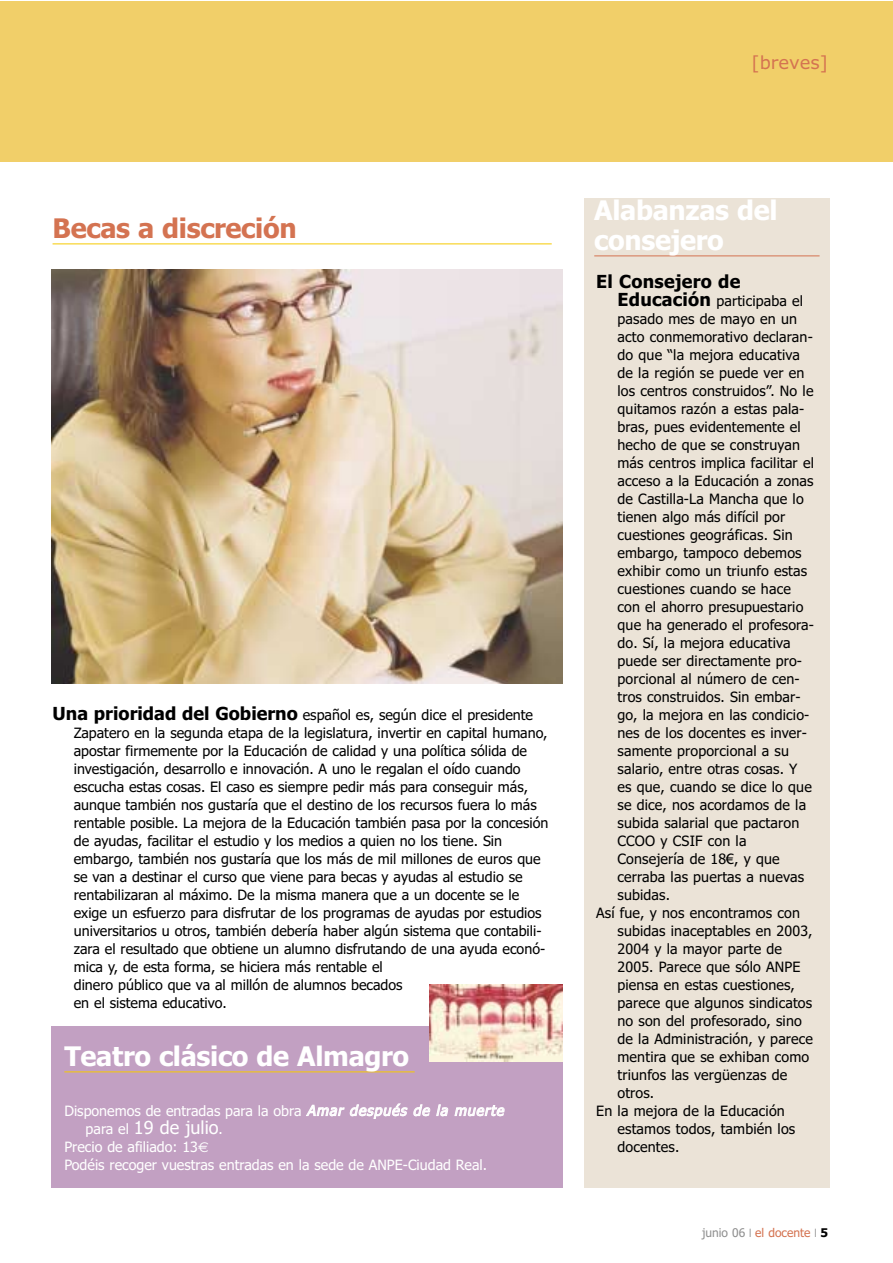
<style>
.page{position:relative;width:893px;height:1263px;background:#fff}
.page>*{position:absolute;margin:0;border:0;box-sizing:border-box;transform-origin:0 0}
.t1{font:700 27px/30px "Tahoma";letter-spacing:-.015em;color:#fff}
.t2{font:700 27px "Tahoma";letter-spacing:-.015em;color:#d47351}
.t3{font:18px "Tahoma";color:#fff}
.t4{font:700 18px "Tahoma";letter-spacing:.015em;color:#000}
.t5{font:18px "Verdana";color:#d47351}
.t6{font:14.25px/18px "Tahoma";letter-spacing:.01em;color:#000}
.t7{font:14.25px/18px "Tahoma";color:#fff}
.t8{font:12px "Tahoma";color:#d47351}
.s1{font-weight:700;font-size:18px}
.s2{font-style:italic}
.s3{font-size:14.25px}
.s4{font-family:"Euro Sans"}
.s5{color:#8f8f8f}
.s6{font-weight:700;color:#000}
</style>
<div class="page">
<div style="left:51px;top:1026px;width:512px;height:162px;background:#c2a0c2"></div>
<div style="left:0;top:2px;width:892px;height:160px;background:#f1cf69"></div>
<hr style="left:53px;top:244px;width:498px;height:1px;background:#f6ca00">
<hr style="left:64px;top:1072px;width:350px;height:1px;background:#f6ca00">
<div style="left:584px;top:198px;width:245px;height:990px;background:#ebe3d7"></div>
<hr style="left:594px;top:256px;width:225px;height:1px;background:#d47351">
<img style="left:51px;top:270px;width:512px;height:414px">
<img style="left:429px;top:984px;width:133px;height:78px">
<p class="t5" style="left:751px;top:55px;width:78px">[breves]</p>
<h1 class="t2" style="left:53px;top:217px;width:245px">Becas a discreción</h1>
<p class="t6" style="left:74px;top:707px;width:476px;text-indent:-21px"><span class="s1">Una prioridad del Gobierno</span> español es, según dice el presidente Zapatero en la segunda etapa de la legislatura, invertir en capital humano, apostar firmemente por la Educación de calidad y una política sólida de investigación, desarrollo e innovación. A uno le regalan el oído cuando escucha estas cosas. El caso es siempre pedir más para conseguir más, aunque también nos gustaría que el destino de los recursos fuera lo más rentable posible. La mejora de la Educación también pasa por la concesión de ayudas, facilitar el estudio y los medios a quien no los tiene. Sin embargo, también nos gustaría que los más de mil millones de euros que se van a destinar el curso que viene para becas y ayudas al estudio se rentabilizaran al máximo. De la misma manera que a un docente se le exige un esfuerzo para disfrutar de los programas de ayudas por estudios universitarios u otros, también debería haber algún sistema que contabili&shy;zara el resultado que obtiene un alumno disfrutando de una ayuda econó&shy;mica y, de esta forma, se hiciera más rentable el<br>dinero público que va al millón de alumnos becados<br>en el sistema educativo.</p>
<h1 class="t1" style="left:64px;top:1043px;width:346px">Teatro clásico de Almagro</h1>
<p class="t7" style="left:64px;top:1103px;width:443px">Disponemos de entradas para la obra <span class="s2">Amar después de la muerte</span></p>
<p class="t3" style="left:86px;top:1120px;width:139px"><span class="s3">para el</span> 19 de julio<span class="s3">.</span></p>
<p class="t7" style="left:64px;top:1139px;width:424px">Precio de afiliado: 13<span class="s4">€<br></span>Podéis recoger vuestras entradas en la sede de ANPE-Ciudad Real.</p>
<h1 class="t1" style="left:594px;top:197px;width:185px">Alabanzas del consejero</h1>
<p class="t4" style="left:596px;top:274px;width:146px">El Consejero de</p>
<p class="t6" style="left:617px;top:293px;width:187px"><span class="s1">Educación</span> participaba el</p>
<p class="t6" style="left:617px;top:311px;width:181px">pasado mes de mayo en un</p>
<p class="t6" style="left:617px;top:329px;width:197px">acto conmemorativo declaran-</p>
<p class="t6" style="left:617px;top:347px;width:184px">do que “la mejora educativa</p>
<p class="t6" style="left:617px;top:365px;width:188px">de la región se puede ver en</p>
<p class="t6" style="left:617px;top:383px;width:197px">los centros construidos”. No le</p>
<p class="t6" style="left:617px;top:401px;width:188px">quitamos razón a estas pala-</p>
<p class="t6" style="left:617px;top:419px;width:185px">bras, pues evidentemente el</p>
<p class="t6" style="left:617px;top:437px;width:184px">hecho de que se construyan</p>
<p class="t6" style="left:617px;top:455px;width:198px">más centros implica facilitar el</p>
<p class="t6" style="left:617px;top:473px;width:197px">acceso a la Educación a zonas</p>
<p class="t6" style="left:617px;top:491px;width:188px">de Castilla-La Mancha que lo</p>
<p class="t6" style="left:617px;top:509px;width:169px">tienen algo más difícil por</p>
<p class="t6" style="left:617px;top:527px;width:177px">cuestiones geográficas. Sin</p>
<p class="t6" style="left:617px;top:545px;width:185px">embargo, tampoco debemos</p>
<p class="t6" style="left:617px;top:563px;width:191px">exhibir como un triunfo estas</p>
<p class="t6" style="left:617px;top:581px;width:175px">cuestiones cuando se hace</p>
<p class="t6" style="left:617px;top:599px;width:187px">con el ahorro presupuestario</p>
<p class="t6" style="left:617px;top:617px;width:198px">que ha generado el profesora-</p>
<p class="t6" style="left:617px;top:635px;width:175px">do. Sí, la mejora educativa</p>
<p class="t6" style="left:617px;top:653px;width:186px">puede ser directamente pro-</p>
<p class="t6" style="left:617px;top:671px;width:184px">porcional al número de cen-</p>
<p class="t6" style="left:617px;top:689px;width:185px">tros construidos. Sin embar-</p>
<p class="t6" style="left:617px;top:707px;width:193px">go, la mejora en las condicio-</p>
<p class="t6" style="left:617px;top:725px;width:191px">nes de los docentes es inver-</p>
<p class="t6" style="left:617px;top:743px;width:173px">samente proporcional a su</p>
<p class="t6" style="left:617px;top:761px;width:181px">salario, entre otras cosas. Y</p>
<p class="t6" style="left:617px;top:779px;width:196px">es que, cuando se dice lo que</p>
<p class="t6" style="left:617px;top:797px;width:190px">se dice, nos acordamos de la</p>
<p class="t6" style="left:617px;top:815px;width:183px">subida salarial que pactaron</p>
<p class="t6" style="left:617px;top:833px;width:130px">CCOO y CSIF con la</p>
<p class="t6" style="left:617px;top:851px;width:164px">Consejería de 18€, y que</p>
<p class="t6" style="left:617px;top:869px;width:188px">cerraba las puertas a nuevas</p>
<p class="t6" style="left:617px;top:887px;width:54px">subidas.</p>
<p class="t6" style="left:596px;top:905px;width:205px">Así fue, y nos encontramos con</p>
<p class="t6" style="left:617px;top:923px;width:196px">subidas inaceptables en 2003,</p>
<p class="t6" style="left:617px;top:941px;width:166px">2004 y la mayor parte de</p>
<p class="t6" style="left:617px;top:959px;width:184px">2005. Parece que sólo ANPE</p>
<p class="t6" style="left:617px;top:977px;width:179px">piensa en estas cuestiones,</p>
<p class="t6" style="left:617px;top:995px;width:196px">parece que algunos sindicatos</p>
<p class="t6" style="left:617px;top:1013px;width:186px">no son del profesorado, sino</p>
<p class="t6" style="left:617px;top:1031px;width:197px">de la Administración, y parece</p>
<p class="t6" style="left:617px;top:1049px;width:193px">mentira que se exhiban como</p>
<p class="t6" style="left:617px;top:1067px;width:171px">triunfos las vergüenzas de</p>
<p class="t6" style="left:617px;top:1085px;width:38px">otros.</p>
<p class="t6" style="left:596px;top:1103px;width:190px">En la mejora de la Educación</p>
<p class="t6" style="left:617px;top:1121px;width:179px">estamos todos, también los</p>
<p class="t6" style="left:617px;top:1139px;width:63px">docentes.</p>
<p class="t8" style="left:702px;top:1228px;width:127px"><span class="s5">junio 06</span> <span class="s5">❘</span> el docente <span class="s5">❘</span> <span class="s6">5</span></p>
</div>
